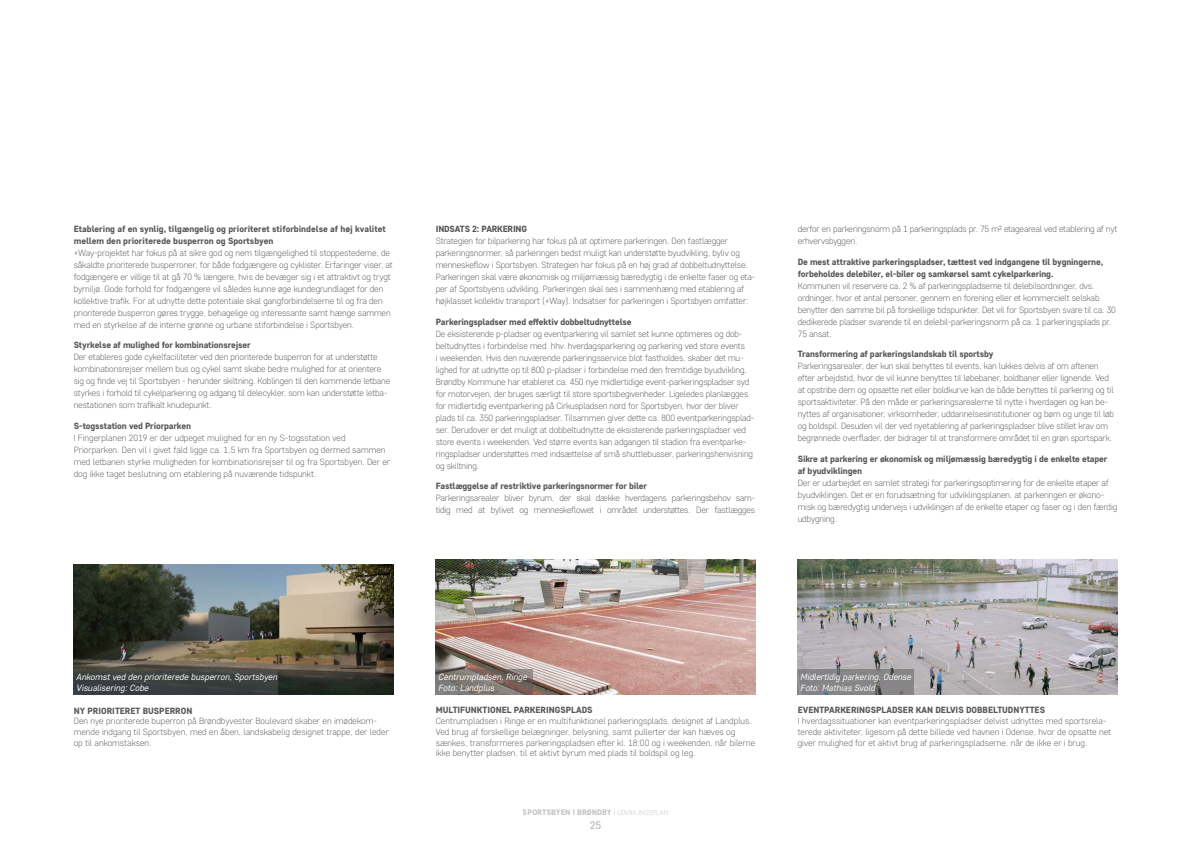
<style>
.page{position:relative;width:1191px;height:842px;background:#fff}
.page>*{position:absolute;margin:0;border:0;box-sizing:border-box;transform-origin:0 0}
.t1{font:700 11px "Core Sans D55";color:#87898c}
.Brødtekst{font:300 9px/12px "Core Sans D25";letter-spacing:-.015em;color:#57585a}
.Underoverskrift_i_br{font:800 9px/12px "Core Sans D65";letter-spacing:-.015em;color:#57585a}
.Brødtekst-2{font:300 9px/10.8px "Core Sans D25";color:#58595b}
.Diagramtekst{font:italic 9px "Core Sans D35";color:#fff}
.t2{font:800 8px "Core Sans D65";color:#87898c}
.s1{font-family:"Core Sans D25";font-weight:300}
.s2{font-family:"Core Sans D25";font-weight:300;font-size:7px}
</style>
<div class="page">
<img style="left:798px;top:559px;width:319px;height:135px">
<img style="left:436px;top:559px;width:319px;height:135px">
<img style="left:74px;top:564px;width:319px;height:131px">
<svg style="left:436px;top:669px;width:97px;height:26px;background:#7a716c"></svg>
<div style="left:74px;top:669px;width:204px;height:26px;background:linear-gradient(to bottom,#434641,#353a3f)"></div>
<svg style="left:797px;top:669px;width:117px;height:25px;background:#848385"></svg>
<p class="Underoverskrift_i_br" style="left:74px;top:222px;width:313px">Etablering af en synlig, tilgængelig og prioriteret stiforbindelse af høj kvalitet mellem den prioriterede busperron og Sportsbyen</p>
<p class="Brødtekst" style="left:74px;top:246px;width:321px">+Way-projektet har fokus på at sikre god og nem tilgængelighed til stoppestederne, de såkaldte prioriterede busperroner, for både fodgængere og cyklister. Erfaringer viser, at fodgængere er villige til at gå 70 % længere, hvis de bevæger sig i et attraktivt og trygt bymiljø. Gode forhold for fodgængere vil således kunne øge kundegrundlaget for den kollektive trafik. For at udnytte dette potentiale skal gangforbindelserne til og fra den prioriterede busperron gøres trygge, behagelige og interessante samt hænge sammen med en styrkelse af de interne grønne og urbane stiforbindelse i Sportsbyen.</p>
<p class="Underoverskrift_i_br" style="left:74px;top:339px;width:178px">Styrkelse af mulighed for kombinationsrejser</p>
<p class="Brødtekst" style="left:74px;top:351px;width:318px">Der etableres gode cykelfaciliteter ved den prioriterede busperron for at understøtte kombinationsrejser mellem bus og cykel samt skabe bedre mulighed for at orientere sig og finde vej til Sportsbyen - herunder skiltning. Koblingen til den kommende letbane styrkes i forhold til cykelparkering og adgang til delecykler, som kan understøtte letba&shy;nestationen som trafikalt knudepunkt.</p>
<p class="Underoverskrift_i_br" style="left:74px;top:419px;width:119px">S-togsstation ved Priorparken</p>
<p class="Brødtekst" style="left:74px;top:431px;width:318px">I Fingerplanen 2019 er der udpeget mulighed for en ny S-togsstation ved Priorparken. Den vil i givet fald ligge ca. 1,5 km fra Sportsbyen og dermed sammen med letbanen styrke muligheden for kombinationsrejser til og fra Sportsbyen. Der er dog ikke taget beslutning om etablering på nuværende tidspunkt.</p>
<p class="Underoverskrift_i_br" style="left:436px;top:223px;width:93px">INDSATS 2: PARKERING</p>
<p class="Brødtekst" style="left:436px;top:235px;width:321px">Strategien for bilparkering har fokus på at optimere parkeringen. Den fastlægger parkeringsnormer, så parkeringen bedst muligt kan understøtte byudvikling, byliv og menneskeflow i Sportsbyen. Strategien har fokus på en høj grad af dobbeltudnyttelse.<br>Parkeringen skal være økonomisk og miljømæssig bæredygtig i de enkelte faser og eta&shy;per af Sportsbyens udvikling. Parkeringen skal ses i sammenhæng med etablering af højklasset kollektiv transport (+Way). Indsatser for parkeringen i Sportsbyen omfatter:</p>
<p class="Underoverskrift_i_br" style="left:436px;top:315px;width:197px">Parkeringspladser med effektiv dobbeltudnyttelse</p>
<p class="Brødtekst" style="left:436px;top:327px;width:320px">De eksisterende p-pladser og eventparkering vil samlet set kunne optimeres og dob&shy;beltudnyttes i forbindelse med hhv. hverdagsparkering og parkering ved store events<br>i weekenden. Hvis den nuværende parkeringsservice blot fastholdes, skaber det mu&shy;lighed for at udnytte op til 800 p-pladser i forbindelse med den fremtidige byudvikling.<br>Brøndby Kommune har etableret ca. 450 nye midlertidige event-parkeringspladser syd for motorvejen, der bruges særligt til store sportsbegivenheder. Ligeledes planlægges for midlertidig eventparkering på Cirkuspladsen nord for Sportsbyen, hvor der bliver plads til ca. 350 parkeringspladser. Tilsammen giver dette ca. 800 eventparkeringsplad&shy;ser. Derudover er det muligt at dobbeltudnytte de eksisterende parkeringspladser ved store events i weekenden. Ved større events kan adgangen til stadion fra eventparke&shy;ringspladser understøttes med indsættelse af små shuttlebusser, parkeringshenvisning og skiltning.</p>
<p class="Underoverskrift_i_br" style="left:436px;top:480px;width:213px">Fastlæggelse af restriktive parkeringsnormer for biler</p>
<p class="Brødtekst" style="left:436px;top:492px;width:321px">Parkeringsarealer bliver byrum, der skal dække hverdagens parkeringsbehov sam&shy;tidig med at bylivet og menneskeflowet i området understøttes. Der fastlægges</p>
<p class="Brødtekst" style="left:797px;top:223px;width:321px">derfor en parkeringsnorm på 1 parkeringsplads pr. 75 m² etageareal ved etablering af nyt erhvervsbyggeri.</p>
<p class="Underoverskrift_i_br" style="left:797px;top:255px;width:307px">De mest attraktive parkeringspladser, tættest ved indgangene til bygningerne, forbeholdes delebiler, el-biler og samkørsel samt cykelparkering.</p>
<p class="Brødtekst" style="left:797px;top:279px;width:320px">Kommunen vil reservere ca. 2 % af parkeringspladserne til delebilsordninger, dvs. ordninger, hvor et antal personer, gennem en forening eller et kommercielt selskab benytter den samme bil på forskellige tidspunkter. Det vil for Sportsbyen svare til ca. 30 dedikerede pladser svarende til en delebil-parkeringsnorm på ca. 1 parkeringsplads pr.<br>75 ansat.</p>
<p class="Underoverskrift_i_br" style="left:797px;top:348px;width:197px">Transformering af parkeringslandskab til sportsby</p>
<p class="Brødtekst" style="left:797px;top:360px;width:318px">Parkeringsarealer, der kun skal benyttes til events, kan lukkes delvis af om aftenen efter arbejdstid, hvor de vil kunne benyttes til løbebaner, boldbaner eller lignende. Ved at opstribe dem og opsætte net eller boldkurve kan de både benyttes til parkering og til sportsaktiviteter. På den måde er parkeringsarealerne til nytte i hverdagen og kan be&shy;nyttes af organisationer, virksomheder, uddannelsesinstitutioner og børn og unge til løb og boldspil. Desuden vil der ved nyetablering af parkeringspladser blive stillet krav om begrønnede overflader, der bidrager til at transformere området til en grøn sportspark.</p>
<p class="Underoverskrift_i_br" style="left:797px;top:452px;width:311px">Sikre at parkering er økonomisk og miljømæssig bæredygtig i de enkelte etaper af byudviklingen</p>
<p class="Brødtekst" style="left:797px;top:476px;width:321px">Der er udarbejdet en samlet strategi for parkeringsoptimering for de enkelte etaper af byudviklingen. Det er en forudsætning for udviklingsplanen, at parkeringen er økono&shy;misk og bæredygtig undervejs i udviklingen af de enkelte etaper og faser og i den færdig udbygning.</p>
<p class="Diagramtekst" style="left:77px;top:671px;width:202px">Ankomst ved den prioriterede busperron, Sportsbyen</p>
<p class="Diagramtekst" style="left:77px;top:682px;width:74px">Visualisering: Cobe</p>
<p class="Underoverskrift_i_br" style="left:74px;top:704px;width:120px">NY PRIORITERET BUSPERRON</p>
<p class="Brødtekst-2" style="left:74px;top:715px;width:317px">Den nye prioriterede buperron på Brøndbyvester Boulevard skaber en imødekom&shy;mende indgang til Sportsbyen, med en åben, landskabelig designet trappe, der leder op til ankomstaksen.</p>
<p class="Diagramtekst" style="left:438px;top:671px;width:90px">Centrumpladsen, Ringe</p>
<p class="Diagramtekst" style="left:438px;top:682px;width:57px">Foto: Landplus</p>
<p class="Underoverskrift_i_br" style="left:436px;top:704px;width:158px">MULTIFUNKTIONEL PARKERINGSPLADS</p>
<p class="Brødtekst-2" style="left:436px;top:715px;width:321px">Centrumpladsen i Ringe er en multifunktionel parkeringsplads, designet af Landplus.<br>Ved brug af forskellige belægninger, belysning, samt pullerter der kan hæves og sænkes, transformeres parkeringspladsen efter kl. 18:00 og i weekenden, når bilerne ikke benytter pladsen, til et aktivt byrum med plads til boldspil og leg.</p>
<p class="t2" style="left:523px;top:807px;width:147px">SPORTSBYEN I BRØNDBY <span class="s1">|</span> <span class="s2">UDVIKLINGSPLAN</span></p>
<p class="t1" style="left:589px;top:818px;width:13px">25</p>
<p class="Diagramtekst" style="left:800px;top:671px;width:112px">Midlertidig parkering, Odense</p>
<p class="Diagramtekst" style="left:800px;top:682px;width:76px">Foto: Mathias Svold</p>
<p class="Underoverskrift_i_br" style="left:797px;top:704px;width:249px">EVENTPARKERINGSPLADSER KAN DELVIS DOBBELTUDNYTTES</p>
<p class="Brødtekst-2" style="left:797px;top:715px;width:315px">I hverdagssituationer kan eventparkeringspladser delvist udnyttes med sportsrela&shy;terede aktiviteter, ligesom på dette billede ved havnen i Odense, hvor de opsatte net giver mulighed for et aktivt brug af parkeringspladserne, når de ikke er i brug.</p>
</div>
